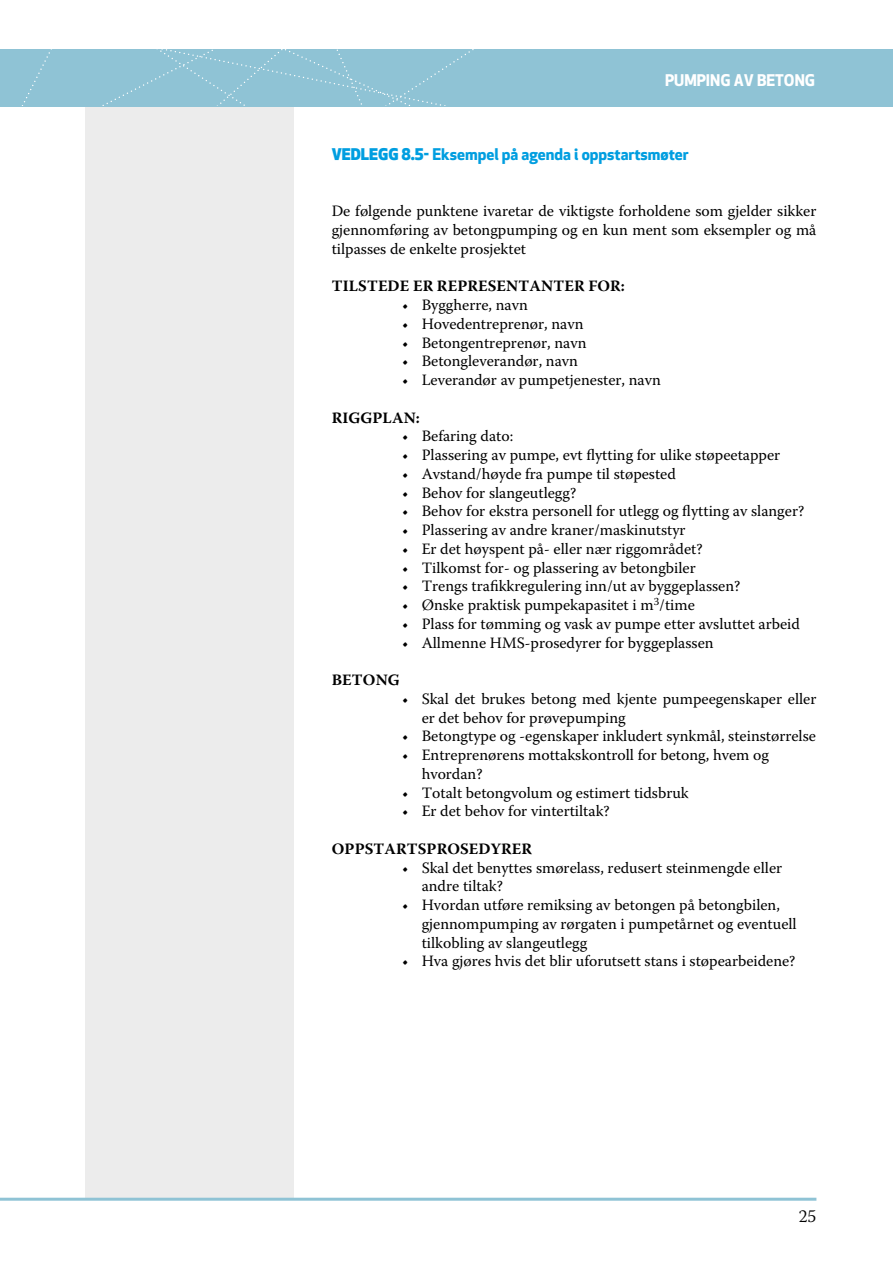
<style>
.page{position:relative;width:893px;height:1263px;background:#fff}
.page>*{position:absolute;margin:0;border:0;box-sizing:border-box;transform-origin:0 0}
.t1{font:300 18px "Warnock Pro";color:#000}
.Brødtekst{font:15.75px/18.8px "Warnock Pro";color:#000}
.Brødtekst-2{font:700 15.75px "Warnock Pro";letter-spacing:.01em;color:#000}
.Mellomtittel{font:700 15.75px "Apex New";color:#009ee0}
.Brødtekst-3{font:700 15.75px "Apex New";color:#fff}
.s1{font-weight:800}
</style>
<div class="page">
<div style="left:85px;top:105px;width:208px;height:1094px;background:#ececec"></div>
<hr style="left:0;top:1198px;width:816px;height:3px;background:#8fc3d5">
<div style="left:0;top:49px;width:893px;height:58px;background:#8fc3d5"></div>
<svg style="left:21px;top:50px;width:449px;height:56px"></svg>
<p class="Brødtekst-3" style="left:665px;top:68px;width:151px">PUMPING AV BETONG</p>
<p class="Mellomtittel" style="left:332px;top:143px;width:359px"><span class="s1">VEDLEGG 8.5-</span> Eksempel på agenda i oppstartsmøter</p>
<p class="Brødtekst" style="left:332px;top:201px;width:486px;text-align:justify">De følgende punktene ivaretar de viktigste forholdene som gjelder sikker gjennomføring av betongpumping og en kun ment som eksempler og må tilpasses de enkelte prosjektet</p>
<p class="Brødtekst-2" style="left:332px;top:277px;width:295px">TILSTEDE ER REPRESENTANTER FOR:</p>
<p class="Brødtekst" style="left:402px;top:295px;width:127px">• Byggherre, navn</p>
<p class="Brødtekst" style="left:402px;top:314px;width:183px">• Hovedentreprenør, navn</p>
<p class="Brødtekst" style="left:402px;top:333px;width:186px">• Betongentreprenør, navn</p>
<p class="Brødtekst" style="left:402px;top:351px;width:177px">• Betongleverandør, navn</p>
<p class="Brødtekst" style="left:402px;top:370px;width:260px">• Leverandør av pumpetjenester, navn</p>
<p class="Brødtekst-2" style="left:332px;top:408px;width:90px">RIGGPLAN:</p>
<p class="Brødtekst" style="left:402px;top:426px;width:113px">• Befaring dato:</p>
<p class="Brødtekst" style="left:402px;top:445px;width:380px">• Plassering av pumpe, evt flytting for ulike støpeetapper</p>
<p class="Brødtekst" style="left:402px;top:464px;width:275px">• Avstand/høyde fra pumpe til støpested</p>
<p class="Brødtekst" style="left:402px;top:483px;width:176px">• Behov for slangeutlegg?</p>
<p class="Brødtekst" style="left:402px;top:501px;width:403px">• Behov for ekstra personell for utlegg og flytting av slanger?</p>
<p class="Brødtekst" style="left:402px;top:520px;width:285px">• Plassering av andre kraner/maskinutstyr</p>
<p class="Brødtekst" style="left:402px;top:539px;width:302px">• Er det høyspent på- eller nær riggområdet?</p>
<p class="Brødtekst" style="left:402px;top:558px;width:295px">• Tilkomst for- og plassering av betongbiler</p>
<p class="Brødtekst" style="left:402px;top:576px;width:340px">• Trengs trafikkregulering inn/ut av byggeplassen?</p>
<p class="Brødtekst" style="left:402px;top:595px;width:294px">• Ønske praktisk pumpekapasitet i m<sup>3</sup>/time</p>
<p class="Brødtekst" style="left:402px;top:614px;width:399px">• Plass for tømming og vask av pumpe etter avsluttet arbeid</p>
<p class="Brødtekst" style="left:402px;top:633px;width:313px">• Allmenne HMS-prosedyrer for byggeplassen</p>
<p class="Brødtekst-2" style="left:332px;top:670px;width:70px">BETONG</p>
<p class="Brødtekst" style="left:422px;top:689px;width:396px;text-indent:-19px">• Skal det brukes betong med kjente pumpeegenskaper eller er det behov for prøvepumping</p>
<p class="Brødtekst" style="left:402px;top:726px;width:415px">• Betongtype og -egenskaper inkludert synkmål, steinstørrelse</p>
<p class="Brødtekst" style="left:402px;top:745px;width:368px">• Entreprenørens mottakskontroll for betong, hvem og</p>
<p class="Brødtekst" style="left:422px;top:764px;width:62px">hvordan?</p>
<p class="Brødtekst" style="left:402px;top:783px;width:288px">• Totalt betongvolum og estimert tidsbruk</p>
<p class="Brødtekst" style="left:402px;top:801px;width:209px">• Er det behov for vintertiltak?</p>
<p class="Brødtekst-2" style="left:332px;top:839px;width:202px">OPPSTARTSPROSEDYRER</p>
<p class="Brødtekst" style="left:422px;top:858px;width:362px;text-indent:-19px">• Skal det benyttes smørelass, redusert steinmengde eller andre tiltak?</p>
<p class="Brødtekst" style="left:402px;top:895px;width:379px">• Hvordan utføre remiksing av betongen på betongbilen,</p>
<p class="Brødtekst" style="left:422px;top:914px;width:377px">gjennompumping av rørgaten i pumpetårnet og eventuell tilkobling av slangeutlegg</p>
<p class="Brødtekst" style="left:402px;top:951px;width:395px">• Hva gjøres hvis det blir uforutsett stans i støpearbeidene?</p>
<p class="t1" style="left:799px;top:1205px;width:19px">25</p>
</div>
